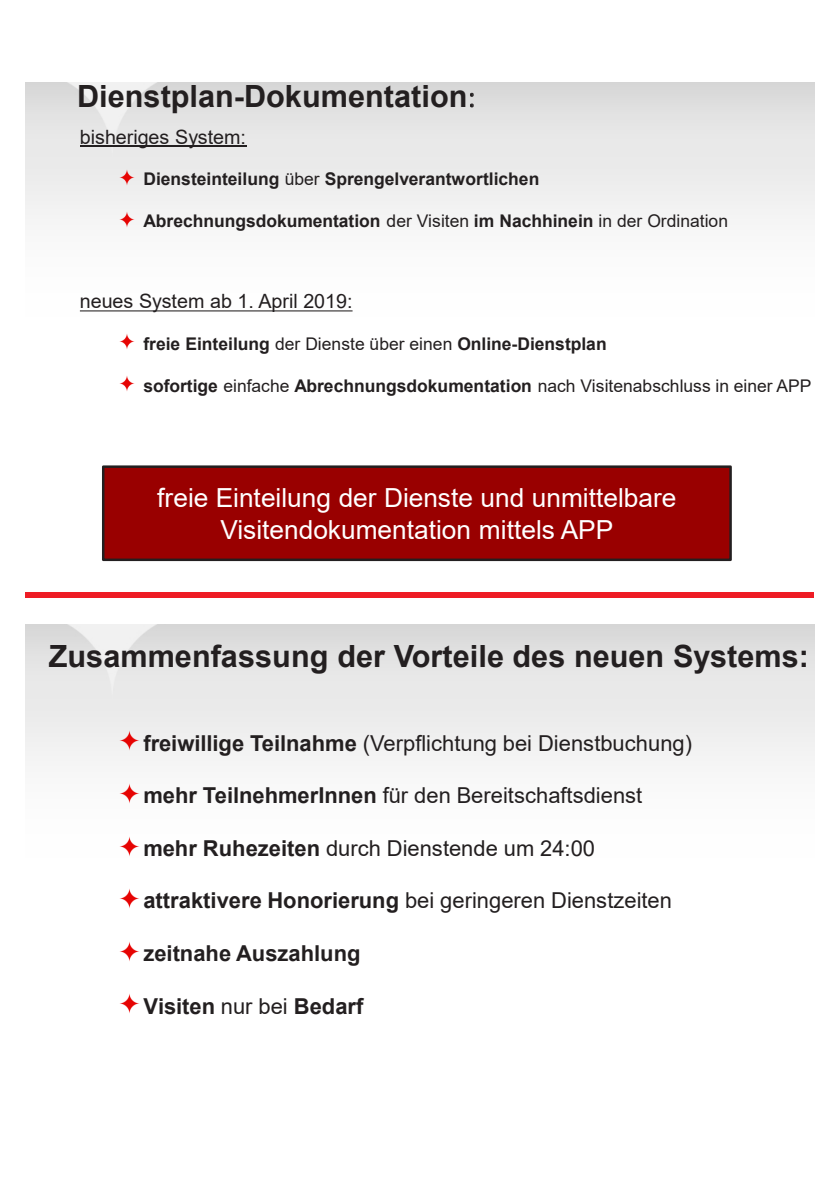
<style>
.page{position:relative;width:840px;height:1191px;background:#fff}
.page>*{position:absolute;margin:0;border:0;box-sizing:border-box;transform-origin:0 0}
.t1{font:700 30.6px "Arial";color:#231f20}
.t2{font:26.2px/31.6px "Arial";color:#fff;text-align:center}
.t3{font:22px "Arial";color:#231f20}
.t4{font:700 22px "Arial";color:#231f20}
.t5{font:19.6px "Arial";letter-spacing:-.005em;color:#231f20}
.t6{font:700 17.4px "Arial";color:#231f20}
.t7{font:17.4px "Arial";color:#231f20}
.s1{font-family:"Calibri";font-weight:300}
.s2{font-weight:400}
.s3{font-weight:700}
</style>
<div class="page">
<img style="left:26px;top:83px;width:787px;height:479px">
<div style="left:103px;top:467px;width:627px;height:93px;background:#900"></div>
<div style="left:102px;top:465px;width:629px;height:96px;border:2px solid #231f20"></div>
<hr style="left:80px;top:146px;width:166px;height:1px;background:#231f20">
<img style="left:119px;top:169px;width:16px;height:16px">
<img style="left:119px;top:211px;width:16px;height:16px">
<svg style="left:80px;top:310px;width:272px;height:1px"></svg>
<img style="left:119px;top:334px;width:16px;height:16px">
<img style="left:119px;top:376px;width:16px;height:16px">
<svg style="left:469px;top:92px;width:5px;height:17px"></svg>
<img style="left:119px;top:731px;width:20px;height:20px">
<img style="left:119px;top:783px;width:20px;height:20px">
<img style="left:119px;top:836px;width:20px;height:20px">
<img style="left:119px;top:888px;width:20px;height:20px">
<img style="left:119px;top:941px;width:20px;height:20px">
<img style="left:119px;top:993px;width:20px;height:20px">
<div style="left:26px;top:592px;width:787px;height:6px;background:#ee1c25"></div>
<p class="t1" style="left:77px;top:74px;width:399px">Dienstplan-Dokumentation<span class="s1">:</span></p>
<p class="t5" style="left:80px;top:124px;width:168px">bisheriges System:</p>
<p class="t6" style="left:143px;top:167px;width:397px">Diensteinteilung <span class="s2">über</span> Sprengelverantwortlichen</p>
<p class="t6" style="left:143px;top:209px;width:586px">Abrechnungsdokumentation <span class="s2">der Visiten</span> im Nachhinein <span class="s2">in der Ordination</span></p>
<p class="t5" style="left:80px;top:288px;width:274px">neues System ab 1. April 2019:</p>
<p class="t6" style="left:143px;top:331px;width:464px">freie Einteilung <span class="s2">der Dienste über einen</span> Online-Dienstplan</p>
<p class="t7" style="left:143px;top:373px;width:669px"><span class="s3">sofortige</span> einfache <span class="s3">Abrechnungsdokumentation</span> nach Visitenabschluss in einer APP</p>
<p class="t2" style="left:157px;top:482px;width:520px">freie Einteilung der Dienste und unmittelbare<br>Visitendokumentation mittels APP</p>
<p class="t1" style="left:49px;top:634px;width:761px">Zusammenfassung der Vorteile des neuen Systems:</p>
<p class="t3" style="left:143px;top:728px;width:550px"><span class="s3">freiwillige Teilnahme</span> (Verpflichtung bei Dienstbuchung)</p>
<p class="t3" style="left:143px;top:780px;width:500px"><span class="s3">mehr TeilnehmerInnen</span> für den Bereitschaftsdienst</p>
<p class="t3" style="left:143px;top:833px;width:453px"><span class="s3">mehr Ruhezeiten</span> durch Dienstende um 24:00</p>
<p class="t3" style="left:143px;top:885px;width:530px"><span class="s3">attraktivere Honorierung</span> bei geringeren Dienstzeiten</p>
<p class="t4" style="left:143px;top:937px;width:218px">zeitnahe Auszahlung</p>
<p class="t4" style="left:143px;top:990px;width:221px">Visiten <span class="s2">nur bei</span> Bedarf</p>
</div>
